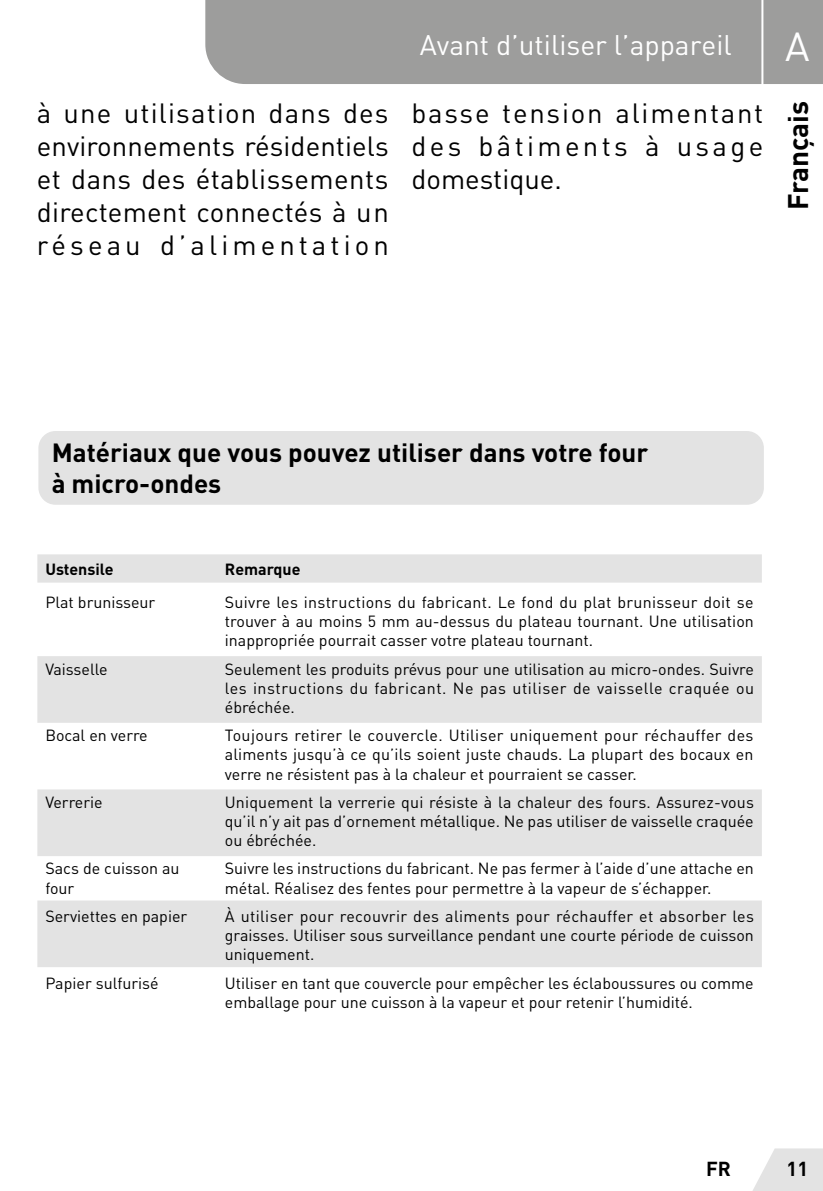
<style>
.page{position:relative;width:823px;height:1191px;background:#fff}
.page>*{position:absolute;margin:0;border:0;box-sizing:border-box;transform-origin:0 0}
.t1{font:40px "DIN";color:#fff}
.t2{font:28px "DIN";color:#fff}
.t3{font:700 28px "DIN Pro";color:#000}
.t4{font:27.6px/33px "DIN Pro";letter-spacing:.065em;color:#000;text-align:justify}
.t5{font:700 26px/31.2px "DIN Pro";color:#000}
.t6{font:700 20px "DIN Pro";color:#000}
.t7{font:16px/19.2px "DIN Pro";color:#000;text-align:justify}
.t8{font:700 16px "DIN Pro";color:#000}
</style>
<div class="page">
<div style="left:37px;top:900px;width:724px;height:67px;background:#e3e3e3"></div>
<svg style="left:753px;top:1148px;width:69px;height:43px"></svg>
<div style="left:205px;top:0;width:617px;height:84px;background:#9d9d9c"></div>
<hr style="left:761px;top:0;width:2px;height:94px;background:#fff">
<svg style="left:37px;top:554px;width:724px;height:302px;fill:#e3e3e3"></svg>
<div style="left:38px;top:431px;width:725px;height:74px;background:#e3e3e3;border-radius:17px"></div>
<h2 class="t2" style="left:419px;top:28px;width:313px">Avant d’utiliser l’appareil</h2>
<h3 class="t4" style="left:37px;top:95px;width:353px">à une utilisation dans des environnements résidentiels et dans des établissements directement connectés à un réseau d’alimentation</h3>
<h3 class="t4" style="left:411px;top:95px;width:353px">basse tension alimentant des bâtiments à usage domestique.</h3>
<h1 class="t1" style="left:784px;top:22px;width:26px">A</h1>
<h2 class="t3" style="left:778px;top:210px;width:111px;rotate:-90deg">Français</h2>
<h3 class="t5" style="left:52px;top:436px;width:597px">Matériaux que vous pouvez utiliser dans votre four à micro-ondes</h3>
<p class="t8" style="left:45px;top:558px;width:70px">Ustensile</p>
<p class="t8" style="left:225px;top:558px;width:77px">Remarque</p>
<p class="t7" style="left:45px;top:592px;width:111px">Plat brunisseur</p>
<p class="t7" style="left:225px;top:592px;width:530px">Suivre les instructions du fabricant. Le fond du plat brunisseur doit se trouver à au moins 5 mm au-dessus du plateau tournant. Une utilisation inappropriée pourrait casser votre plateau tournant.</p>
<p class="t7" style="left:45px;top:658px;width:64px">Vaisselle</p>
<p class="t7" style="left:225px;top:658px;width:530px">Seulement les produits prévus pour une utilisation au micro-ondes. Suivre les instructions du fabricant. Ne pas utiliser de vaisselle craquée ou ébréchée.</p>
<p class="t7" style="left:45px;top:725px;width:104px">Bocal en verre</p>
<p class="t7" style="left:225px;top:725px;width:530px">Toujours retirer le couvercle. Utiliser uniquement pour réchauffer des aliments jusqu’à ce qu’ils soient juste chauds. La plupart des bocaux en verre ne résistent pas à la chaleur et pourraient se casser.</p>
<p class="t7" style="left:45px;top:791px;width:59px">Verrerie</p>
<p class="t7" style="left:225px;top:791px;width:530px">Uniquement la verrerie qui résiste à la chaleur des fours. Assurez-vous qu’il n’y ait pas d’ornement métallique. Ne pas utiliser de vaisselle craquée ou ébréchée.</p>
<p class="t7" style="left:45px;top:858px;width:136px">Sacs de cuisson au four</p>
<p class="t7" style="left:225px;top:858px;width:530px">Suivre les instructions du fabricant. Ne pas fermer à l’aide d’une attache en métal. Réalisez des fentes pour permettre à la vapeur de s’échapper.</p>
<p class="t7" style="left:45px;top:906px;width:143px">Serviettes en papier</p>
<p class="t7" style="left:225px;top:906px;width:530px">À utiliser pour recouvrir des aliments pour réchauffer et absorber les graisses. Utiliser sous surveillance pendant une courte période de cuisson uniquement.</p>
<p class="t7" style="left:45px;top:972px;width:115px">Papier sulfurisé</p>
<p class="t7" style="left:225px;top:972px;width:530px">Utiliser en tant que couvercle pour empêcher les éclaboussures ou comme emballage pour une cuisson à la vapeur et pour retenir l’humidité.</p>
<p class="t6" style="left:705px;top:1155px;width:26px">FR</p>
<p class="t6" style="left:786px;top:1155px;width:23px">11</p>
</div>
